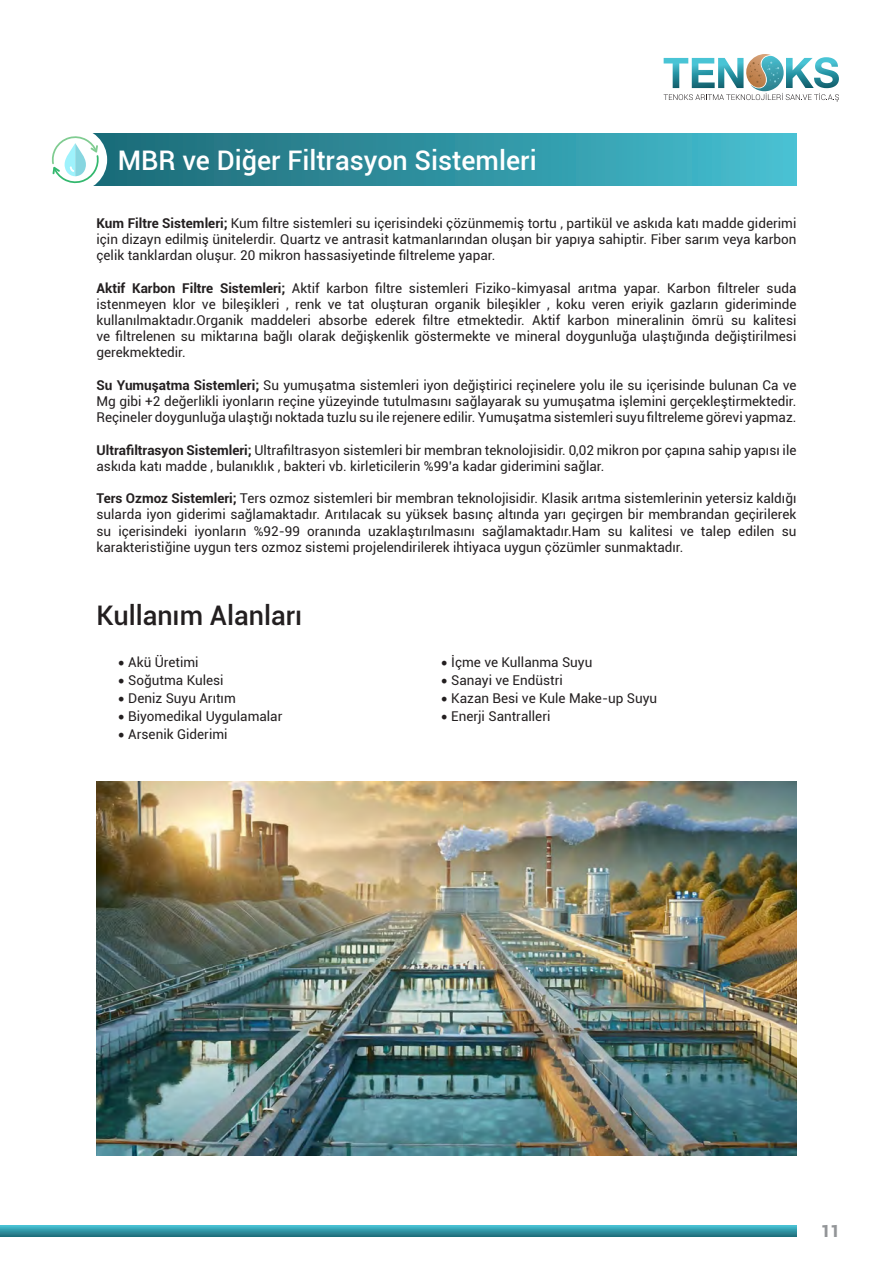
<style>
.page{position:relative;width:893px;height:1263px;background:#fff}
.page>*{position:absolute;margin:0;border:0;box-sizing:border-box;transform-origin:0 0}
.t1{font:500 27px "Roboto";color:#fff}
.t2{font:500 27px "Roboto";color:#231f20}
.t3{font:900 16.5px "Roboto";color:#939598}
.t4{font:13.5px/16.2px "Roboto";color:#231f20;text-align:justify}
.s1{font-weight:700}
.s2{font-family:"Minion Pro";font-size:18px}
</style>
<div class="page">
<svg style="left:664px;top:54px;width:175px;height:48px"></svg>
<svg style="left:0;top:1225px;width:797px;height:12px"></svg>
<div style="left:75px;top:134px;width:721px;height:52px;background:linear-gradient(to right,#1b6673,#46bed0)"></div>
<div style="left:43px;top:128px;width:64px;height:64px;background:#fff;border-radius:50%"></div>
<svg style="left:52px;top:135px;width:47px;height:49px"></svg>
<img style="left:97px;top:782px;width:699px;height:374px">
<p class="t1" style="left:118px;top:141px;width:420px">MBR ve Diğer Filtrasyon Sistemleri</p>
<p class="t4" style="left:97px;top:214px;width:701px"><span class="s1">Kum Filtre Sistemleri;</span> Kum filtre sistemleri su içerisindeki çözünmemiş tortu , partikül ve askıda katı madde giderimi için dizayn edilmiş ünitelerdir. Quartz ve antrasit katmanlarından oluşan bir yapıya sahiptir. Fiber sarım veya karbon çelik tanklardan oluşur. 20 mikron hassasiyetinde filtreleme yapar.</p>
<p class="t4" style="left:97px;top:279px;width:701px"><span class="s1">Aktif Karbon Filtre Sistemleri;</span> Aktif karbon filtre sistemleri Fiziko-kimyasal arıtma yapar. Karbon filtreler suda istenmeyen klor ve bileşikleri , renk ve tat oluşturan organik bileşikler , koku veren eriyik gazların gideriminde kullanılmaktadır.Organik maddeleri absorbe ederek filtre etmektedir. Aktif karbon mineralinin ömrü su kalitesi ve filtrelenen su miktarına bağlı olarak değişkenlik göstermekte ve mineral doygunluğa ulaştığında değiştirilmesi gerekmektedir.</p>
<p class="t4" style="left:97px;top:376px;width:701px"><span class="s1">Su Yumuşatma Sistemleri;</span> Su yumuşatma sistemleri iyon değiştirici reçinelere yolu ile su içerisinde bulunan Ca ve Mg gibi +2 değerlikli iyonların reçine yüzeyinde tutulmasını sağlayarak su yumuşatma işlemini gerçekleştirmektedir.<br>Reçineler doygunluğa ulaştığı noktada tuzlu su ile rejenere edilir. Yumuşatma sistemleri suyu filtreleme görevi yapmaz.</p>
<p class="t4" style="left:97px;top:441px;width:701px"><span class="s1">Ultrafiltrasyon Sistemleri;</span> Ultrafiltrasyon sistemleri bir membran teknolojisidir. 0,02 mikron por çapına sahip yapısı ile askıda katı madde , bulanıklık , bakteri vb. kirleticilerin %99’a kadar giderimini sağlar.</p>
<p class="t4" style="left:97px;top:490px;width:701px"><span class="s1">Ters Ozmoz Sistemleri;</span> Ters ozmoz sistemleri bir membran teknolojisidir. Klasik arıtma sistemlerinin yetersiz kaldığı sularda iyon giderimi sağlamaktadır. Arıtılacak su yüksek basınç altında yarı geçirgen bir membrandan geçirilerek su içerisindeki iyonların %92-99 oranında uzaklaştırılmasını sağlamaktadır.Ham su kalitesi ve talep edilen su karakteristiğine uygun ters ozmoz sistemi projelendirilerek ihtiyaca uygun çözümler sunmaktadır.</p>
<p class="t2" style="left:97px;top:597px;width:207px">Kullanım Alanları</p>
<p class="t4" style="left:118px;top:654px;width:82px"><span class="s2">•</span> Akü Üretimi</p>
<p class="t4" style="left:118px;top:672px;width:107px"><span class="s2">•</span> Soğutma Kulesi</p>
<p class="t4" style="left:118px;top:690px;width:120px"><span class="s2">•</span> Deniz Suyu Arıtım</p>
<p class="t4" style="left:118px;top:708px;width:166px"><span class="s2">•</span> Biyomedikal Uygulamalar</p>
<p class="t4" style="left:118px;top:726px;width:111px"><span class="s2">•</span> Arsenik Giderimi</p>
<p class="t4" style="left:441px;top:654px;width:153px"><span class="s2">•</span> İçme ve Kullanma Suyu</p>
<p class="t4" style="left:441px;top:672px;width:124px"><span class="s2">•</span> Sanayi ve Endüstri</p>
<p class="t4" style="left:441px;top:690px;width:218px"><span class="s2">•</span> Kazan Besi ve Kule Make-up Suyu</p>
<p class="t4" style="left:441px;top:708px;width:111px"><span class="s2">•</span> Enerji Santralleri</p>
<p class="t3" style="left:821px;top:1219px;width:21px">11</p>
</div>
